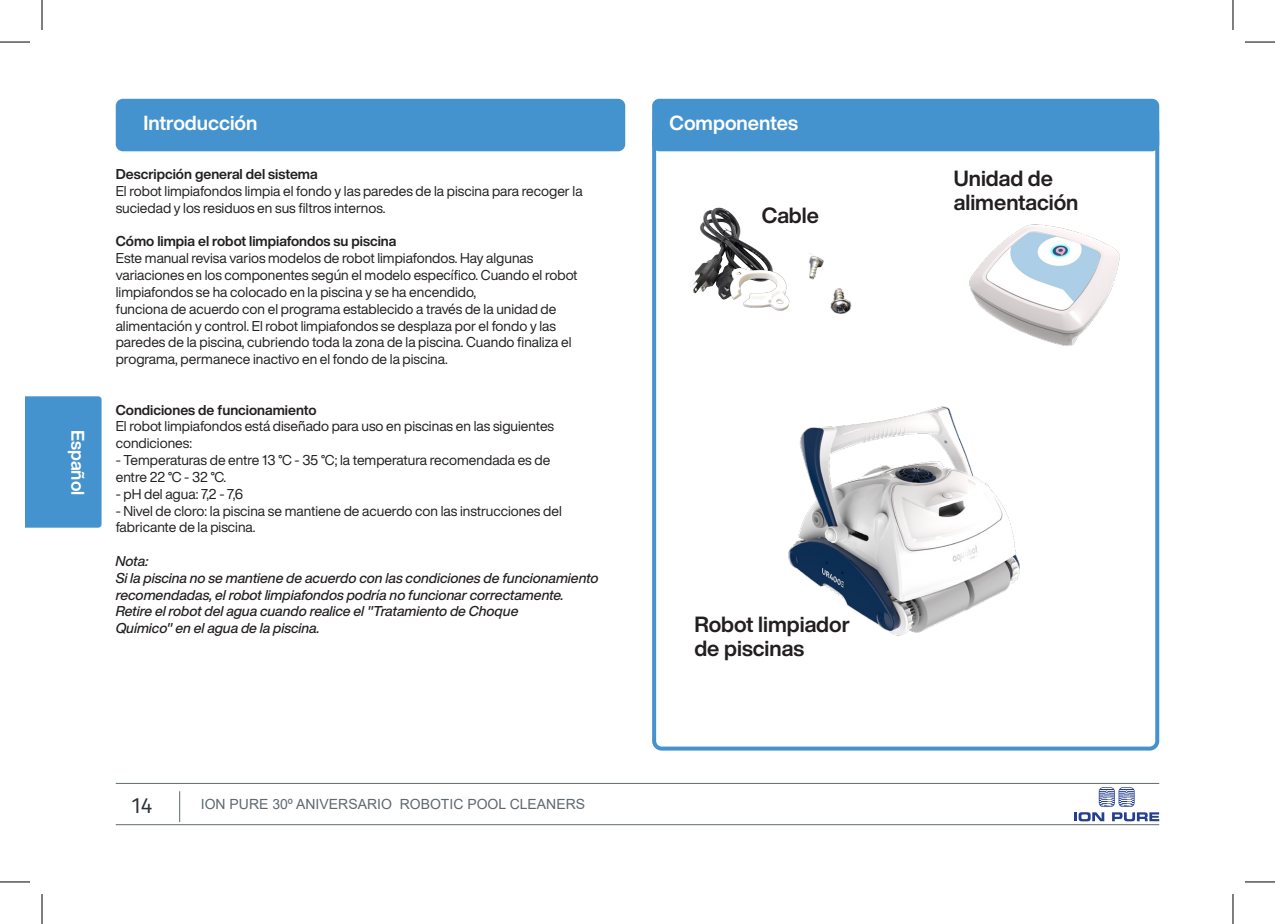
<style>
.page{position:relative;width:1275px;height:924px;background:#fff}
.page>*{position:absolute;margin:0;border:0;box-sizing:border-box;transform-origin:0 0}
.t1{font:22px "Fira Sans";color:#2d323b}
.t2{font:700 21.6px/24px "Helvetica Now Display";color:#231f20}
.t3{font:700 20px "Helvetica Now Display";color:#fff}
.t4{font:700 18px "Helvetica Now Display";color:#fff}
.t5{font:14px/16.8px "Helvetica Now Display";color:#231f20}
.t6{font:italic 500 14px "Helvetica Now Display";color:#231f20}
.t7{font:700 14px "Helvetica Now Display";color:#231f20}
.t8{font:14px "Arial";color:#5f696f}
</style>
<div class="page">
<div style="left:25px;top:396px;width:77px;height:131px;background:#4493ce"></div>
<div style="left:66px;top:430px;width:21px;height:71px;background:#4493ce"></div>
<hr style="left:116px;top:823px;width:1043px;height:1px;background:#5f696f">
<hr style="left:116px;top:782px;width:1043px;height:1px;background:#5f696f">
<hr style="left:179px;top:790px;width:1px;height:31px;background:#5f696f">
<svg style="left:1074px;top:787px;width:85px;height:34px"></svg>
<div style="left:116px;top:99px;width:509px;height:52px;background:#4493ce;border-radius:7px"></div>
<div style="left:652px;top:99px;width:507px;height:52px;background:#4493ce;border-radius:7px"></div>
<div style="left:652px;top:123px;width:507px;height:627px;border:4px solid #4493ce;border-radius:8px"></div>
<img style="left:969px;top:224px;width:151px;height:122px">
<img style="left:700px;top:207px;width:41px;height:23px">
<img style="left:692px;top:230px;width:98px;height:81px">
<img style="left:809px;top:253px;width:43px;height:61px">
<img style="left:652px;top:361px;width:368px;height:315px">
<hr style="left:0;top:42px;width:30px;height:1px;background:#000">
<hr style="left:1245px;top:42px;width:30px;height:1px;background:#000">
<hr style="left:0;top:881px;width:30px;height:1px;background:#000">
<hr style="left:1245px;top:881px;width:30px;height:1px;background:#000">
<hr style="left:42px;top:0;width:1px;height:30px;background:#000">
<hr style="left:42px;top:893px;width:1px;height:30px;background:#000">
<hr style="left:1232px;top:0;width:1px;height:30px;background:#000">
<hr style="left:1232px;top:893px;width:1px;height:30px;background:#000">
<p class="t4" style="left:90px;top:430px;width:67px;rotate:90deg">Español</p>
<p class="t3" style="left:143px;top:108px;width:116px">Introducción</p>
<p class="t7" style="left:116px;top:164px;width:203px">Descripción general del sistema</p>
<p class="t5" style="left:116px;top:182px;width:468px">El robot limpiafondos limpia el fondo y las paredes de la piscina para recoger la suciedad y los residuos en sus filtros internos.</p>
<p class="t7" style="left:116px;top:232px;width:282px">Cómo limpia el robot limpiafondos su piscina</p>
<p class="t5" style="left:116px;top:250px;width:419px">Este manual revisa varios modelos de robot limpiafondos. Hay algunas</p>
<p class="t5" style="left:116px;top:266px;width:463px">variaciones en los componentes según el modelo específico. Cuando el robot limpiafondos se ha colocado en la piscina y se ha encendido,</p>
<p class="t5" style="left:116px;top:300px;width:442px">funciona de acuerdo con el programa establecido a través de la unidad de</p>
<p class="t5" style="left:116px;top:317px;width:442px">alimentación y control. El robot limpiafondos se desplaza por el fondo y las</p>
<p class="t5" style="left:116px;top:334px;width:457px">paredes de la piscina, cubriendo toda la zona de la piscina. Cuando finaliza el programa, permanece inactivo en el fondo de la piscina.</p>
<p class="t7" style="left:116px;top:400px;width:202px">Condiciones de funcionamiento</p>
<p class="t5" style="left:116px;top:418px;width:440px">El robot limpiafondos está diseñado para uso en piscinas en las siguientes</p>
<p class="t5" style="left:116px;top:434px;width:78px">condiciones:</p>
<p class="t5" style="left:116px;top:451px;width:436px">- Temperaturas de entre 13 °C - 35 °C; la temperatura recomendada es de</p>
<p class="t5" style="left:116px;top:468px;width:112px">entre 22 °C - 32 °C.</p>
<p class="t5" style="left:116px;top:485px;width:129px">- pH del agua: 7,2 - 7,6</p>
<p class="t5" style="left:116px;top:502px;width:447px">- Nivel de cloro: la piscina se mantiene de acuerdo con las instrucciones del</p>
<p class="t5" style="left:116px;top:518px;width:141px">fabricante de la piscina.</p>
<p class="t6" style="left:116px;top:551px;width:34px">Nota:</p>
<p class="t6" style="left:116px;top:568px;width:484px">Si la piscina no se mantiene de acuerdo con las condiciones de funcionamiento</p>
<p class="t6" style="left:116px;top:584px;width:449px">recomendadas, el robot limpiafondos podría no funcionar correctamente.</p>
<p class="t6" style="left:116px;top:601px;width:404px">Retire el robot del agua cuando realice el "Tratamiento de Choque</p>
<p class="t6" style="left:116px;top:618px;width:205px">Químico" en el agua de la piscina.</p>
<h1 class="t1" style="left:131px;top:788px;width:23px">14</h1>
<p class="t8" style="left:201px;top:794px;width:386px">ION PURE 30º ANIVERSARIO ROBOTIC POOL CLEANERS</p>
<p class="t3" style="left:669px;top:108px;width:130px">Componentes</p>
<p class="t2" style="left:761px;top:203px;width:59px">Cable</p>
<p class="t2" style="left:694px;top:612px;width:157px">Robot limpiador de piscinas</p>
<p class="t2" style="left:954px;top:166px;width:126px">Unidad de alimentación</p>
</div>
